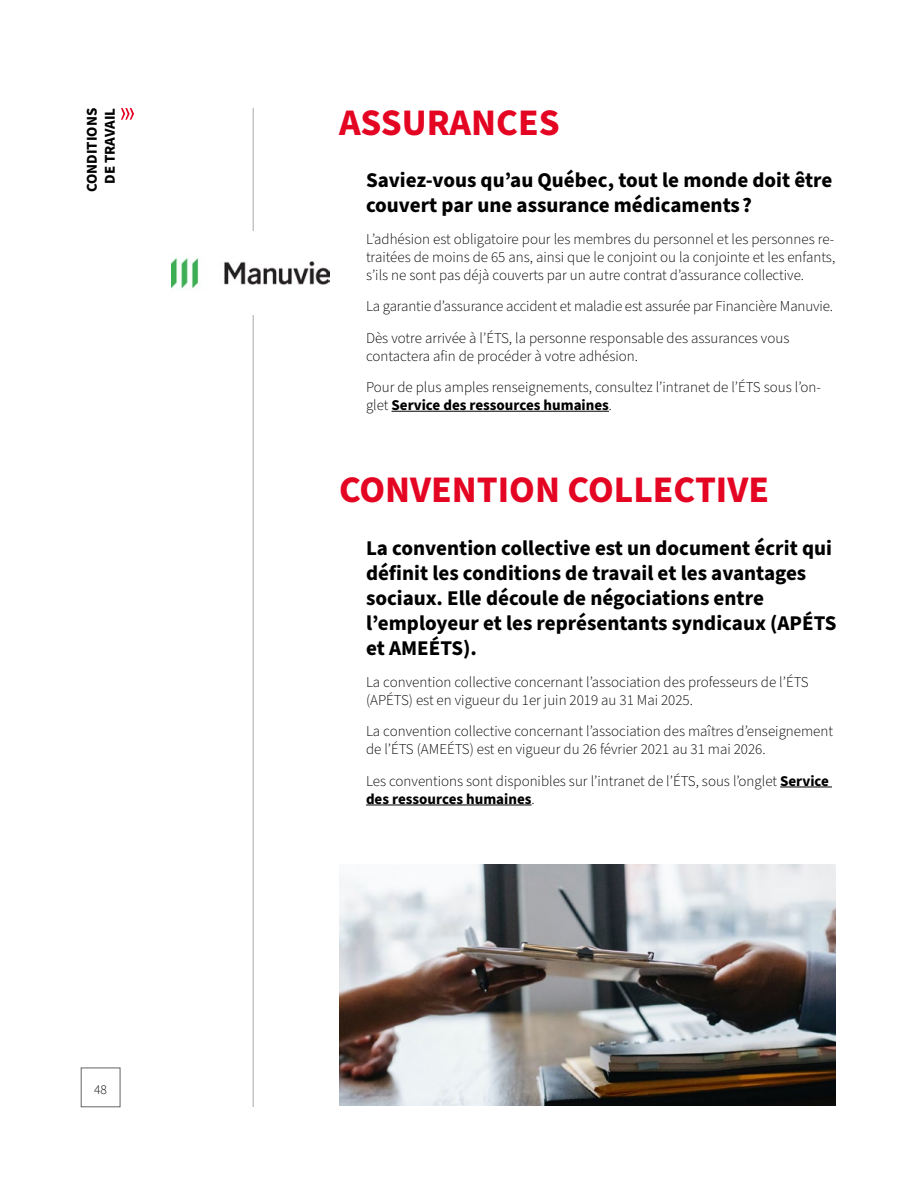
<style>
.page{position:relative;width:918px;height:1188px;background:#fff}
.page>*{position:absolute;margin:0;border:0;box-sizing:border-box;transform-origin:0 0}
.t1{font:700 37.5px "Source Sans Pro";color:#e40523}
.t2{font:700 21px/25.2px "Source Sans Pro";color:#000}
.TexteRegulier{font:300 15px/18px "Source Sans Pro";color:#000}
.t3{font:700 15px/18px "Source Sans Pro";color:#000;text-align:center}
.t4{font:300 13.5px "Source Sans Pro";color:#000}
.s1{font-weight:700}
</style>
<div class="page">
<div style="left:81px;top:1068px;width:39px;height:39px;border:1px solid #646363"></div>
<svg style="left:121px;top:108px;width:13px;height:12px"></svg>
<hr style="left:253px;top:108px;width:1px;height:999px;background:#a8a8a7">
<hr style="left:392px;top:411px;width:217px;height:1px;background:#000">
<hr style="left:780px;top:787px;width:52px;height:1px;background:#000">
<hr style="left:366px;top:805px;width:166px;height:1px;background:#000">
<img style="left:171px;top:231px;width:159px;height:84px">
<img style="left:340px;top:865px;width:496px;height:241px">
<p class="t3" style="left:83px;top:192px;width:86px;rotate:-90deg">CONDITIONS<br>DE TRAVAIL</p>
<p class="t4" style="left:94px;top:1081px;width:14px">48</p>
<h3 class="t1" style="left:339px;top:97px;width:222px">ASSURANCES</h3>
<h4 class="t2" style="left:366px;top:168px;width:468px">Saviez-vous qu’au Québec, tout le monde doit être couvert par une assurance médicaments ?</h4>
<p class="TexteRegulier" style="left:366px;top:230px;width:471px;text-align:justify">L’adhésion est obligatoire pour les membres du personnel et les personnes re&shy;traitées de moins de 65 ans, ainsi que le conjoint ou la conjointe et les enfants, s’ils ne sont pas déjà couverts par un autre contrat d’assurance collective.</p>
<p class="TexteRegulier" style="left:366px;top:298px;width:469px">La garantie d’assurance accident et maladie est assurée par Financière Manuvie.</p>
<p class="TexteRegulier" style="left:366px;top:329px;width:425px">Dès votre arrivée à l’ÉTS, la personne responsable des assurances vous contactera afin de procéder à votre adhésion.</p>
<p class="TexteRegulier" style="left:366px;top:379px;width:456px">Pour de plus amples renseignements, consultez l’intranet de l’ÉTS sous l’on&shy;glet <span class="s1">Service des ressources humaines</span>.</p>
<h3 class="t1" style="left:339px;top:464px;width:432px">CONVENTION COLLECTIVE</h3>
<h4 class="t2" style="left:366px;top:536px;width:472px">La convention collective est un document écrit qui définit les conditions de travail et les avantages sociaux. Elle découle de négociations entre l’employeur et les représentants syndicaux (APÉTS et AMEÉTS).</h4>
<p class="TexteRegulier" style="left:366px;top:673px;width:444px">La convention collective concernant l’association des professeurs de l’ÉTS (APÉTS) est en vigueur du 1er juin 2019 au 31 Mai 2025.</p>
<p class="TexteRegulier" style="left:366px;top:723px;width:469px">La convention collective concernant l’association des maîtres d’enseignement de l’ÉTS (AMEÉTS) est en vigueur du 26 février 2021 au 31 mai 2026.</p>
<p class="TexteRegulier" style="left:366px;top:772px;width:465px">Les conventions sont disponibles sur l’intranet de l’ÉTS, sous l’onglet <span class="s1">Service des ressources humaines</span>.</p>
</div>
